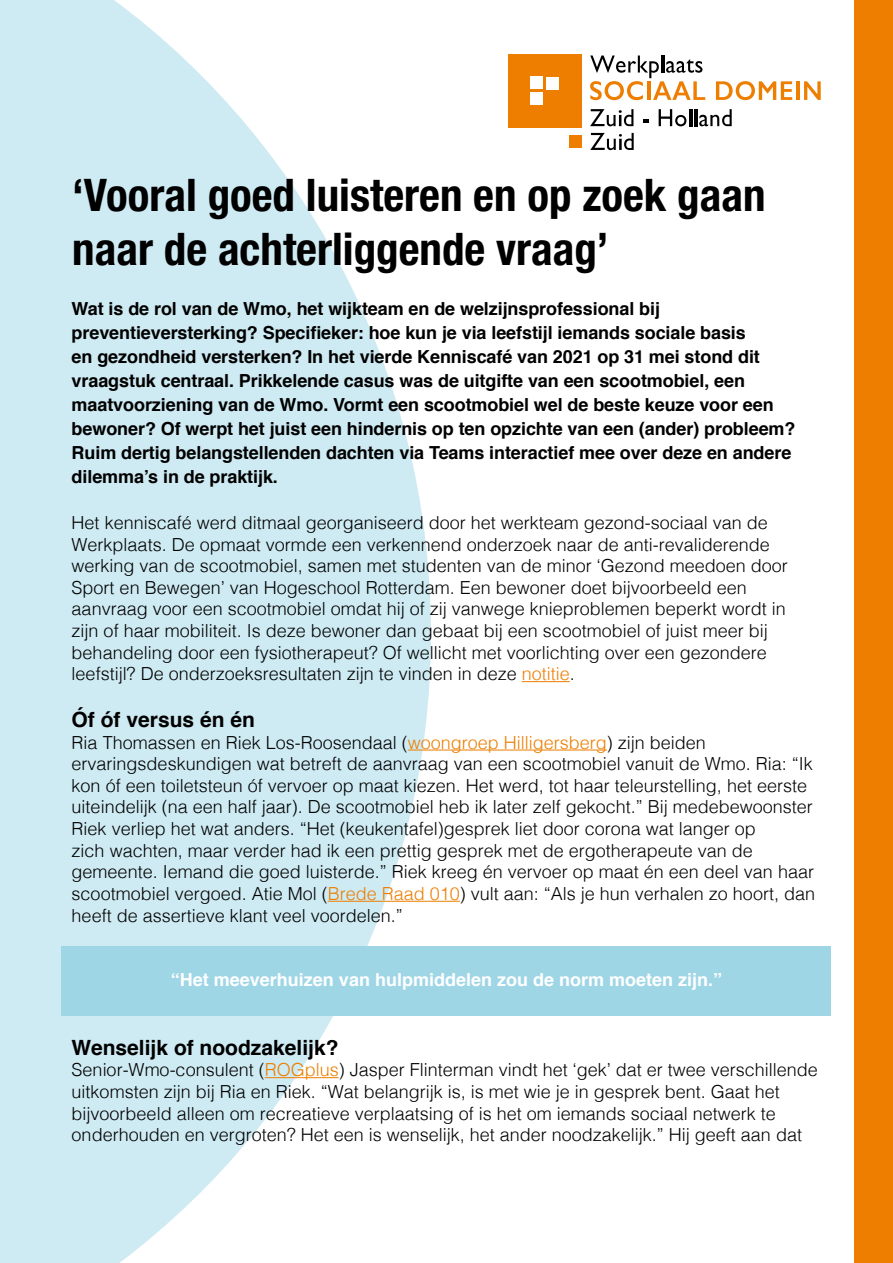
<style>
.page{position:relative;width:893px;height:1263px;background:#fff}
.page>*{position:absolute;margin:0;border:0;box-sizing:border-box;transform-origin:0 0}
.t1{font:700 condensed 45px/54px "Helvetica Neue LT Std";color:#000}
.t2{font:700 21px "Helvetica";color:#000}
.t3{font:300 18px/21.6px "Helvetica";color:#000}
.t4{font:700 18px/24px "Helvetica";letter-spacing:-.005em;color:#000}
.t5{font:700 18px "Helvetica";color:#fff}
.s1{color:#ed7e00}
</style>
<div class="page">
<svg style="left:0;top:0;width:431px;height:1263px;fill:#ceeaf2"></svg>
<div style="left:855px;top:0;width:38px;height:1263px;background:#ed7e00"></div>
<div style="left:569px;top:135px;width:12px;height:13px;background:#ed7e00"></div>
<div style="left:508px;top:54px;width:73px;height:73px;background:#ed7e00"></div>
<div style="left:531px;top:77px;width:12px;height:12px;background:#fff"></div>
<div style="left:547px;top:77px;width:12px;height:12px;background:#fff"></div>
<div style="left:531px;top:93px;width:12px;height:12px;background:#fff"></div>
<svg style="left:716px;top:81px;width:76px;height:19px"></svg>
<hr style="left:796px;top:81px;width:3px;height:19px;background:#ed7e00">
<svg style="left:804px;top:81px;width:17px;height:19px"></svg>
<svg style="left:590px;top:55px;width:115px;height:45px"></svg>
<svg style="left:590px;top:109px;width:43px;height:17px"></svg>
<svg style="left:643px;top:119px;width:6px;height:3px"></svg>
<svg style="left:659px;top:109px;width:27px;height:17px"></svg>
<hr style="left:689px;top:109px;width:3px;height:17px;background:#000">
<hr style="left:695px;top:109px;width:3px;height:17px;background:#000">
<svg style="left:699px;top:109px;width:33px;height:17px"></svg>
<svg style="left:590px;top:133px;width:44px;height:17px"></svg>
<div style="left:62px;top:946px;width:769px;height:69px;background:#9ed6e6"></div>
<hr style="left:522px;top:681px;width:48px;height:1px;background:#ed7e00">
<hr style="left:408px;top:749px;width:199px;height:1px;background:#ed7e00">
<hr style="left:328px;top:901px;width:132px;height:1px;background:#ed7e00">
<hr style="left:265px;top:1077px;width:74px;height:1px;background:#ed7e00">
<h1 class="t1" style="left:72px;top:168px;width:695px">‘Vooral goed luisteren en op zoek gaan naar de achterliggende vraag’</h1>
<p class="t4" style="left:72px;top:297px;width:725px">Wat is de rol van de Wmo, het wijkteam en de welzijnsprofessional bij preventieversterking? Specifieker: hoe kun je via leefstijl iemands sociale basis<br>en gezondheid versterken? In het vierde Kenniscafé van 2021 op 31 mei stond dit vraagstuk centraal. Prikkelende casus was de uitgifte van een scootmobiel, een maatvoorziening van de Wmo. Vormt een scootmobiel wel de beste keuze voor een bewoner? Of werpt het juist een hindernis op ten opzichte van een (ander) probleem?<br>Ruim dertig belangstellenden dachten via Teams interactief mee over deze en andere dilemma’s in de praktijk.</p>
<p class="t3" style="left:72px;top:510px;width:718px">Het kenniscafé werd ditmaal georganiseerd door het werkteam gezond-sociaal van de Werkplaats. De opmaat vormde een verkennend onderzoek naar de anti-revaliderende werking van de scootmobiel, samen met studenten van de minor ‘Gezond meedoen door Sport en Bewegen’ van Hogeschool Rotterdam. Een bewoner doet bijvoorbeeld een aanvraag voor een scootmobiel omdat hij of zij vanwege knieproblemen beperkt wordt in zijn of haar mobiliteit. Is deze bewoner dan gebaat bij een scootmobiel of juist meer bij behandeling door een fysiotherapeut? Of wellicht met voorlichting over een gezondere leefstijl? De onderzoeksresultaten zijn te vinden in deze <span class="s1">notitie</span>.</p>
<p class="t2" style="left:72px;top:703px;width:185px">Óf óf versus én én</p>
<p class="t3" style="left:72px;top:730px;width:745px">Ria Thomassen en Riek Los-Roosendaal (<span class="s1">woongroep Hilligersberg</span>) zijn beiden ervaringsdeskundigen wat betreft de aanvraag van een scootmobiel vanuit de Wmo. Ria: “Ik kon óf een toiletsteun óf vervoer op maat kiezen. Het werd, tot haar teleurstelling, het eerste uiteindelijk (na een half jaar). De scootmobiel heb ik later zelf gekocht.” Bij medebewoonster Riek verliep het wat anders. “Het (keukentafel)gesprek liet door corona wat langer op<br>zich wachten, maar verder had ik een prettig gesprek met de ergotherapeute van de gemeente. Iemand die goed luisterde.” Riek kreeg én vervoer op maat én een deel van haar scootmobiel vergoed. Atie Mol (<span class="s1">Brede Raad 010</span>) vult aan: “Als je hun verhalen zo hoort, dan heeft de assertieve klant veel voordelen.”</p>
<p class="t5" style="left:171px;top:965px;width:553px">“Het meeverhuizen van hulpmiddelen zou de norm moeten zijn.”</p>
<p class="t2" style="left:72px;top:1030px;width:268px">Wenselijk of noodzakelijk?</p>
<p class="t3" style="left:72px;top:1058px;width:748px">Senior-Wmo-consulent (<span class="s1">ROGplus</span>) Jasper Flinterman vindt het ‘gek’ dat er twee verschillende uitkomsten zijn bij Ria en Riek. “Wat belangrijk is, is met wie je in gesprek bent. Gaat het bijvoorbeeld alleen om recreatieve verplaatsing of is het om iemands sociaal netwerk te onderhouden en vergroten? Het een is wenselijk, het ander noodzakelijk.” Hij geeft aan dat</p>
</div>
